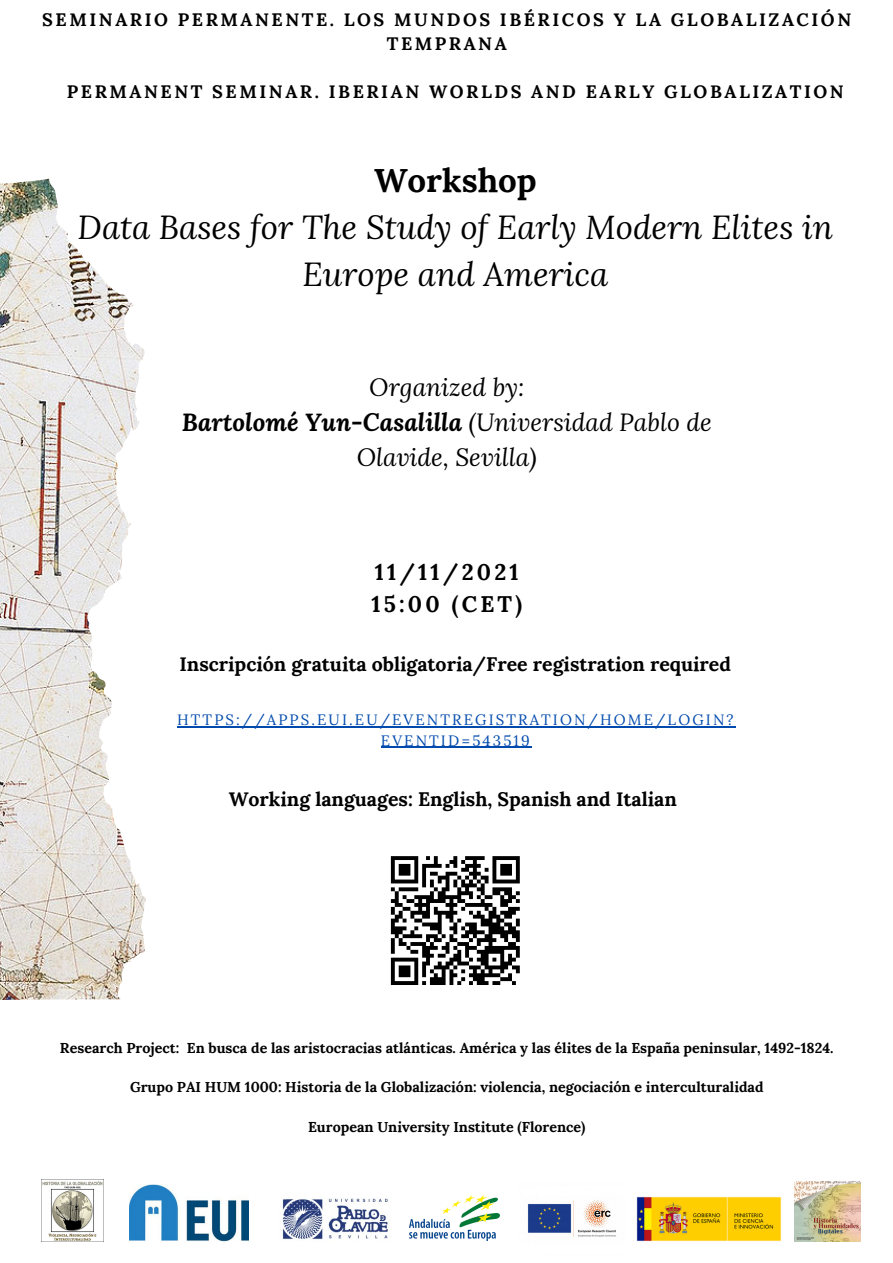
<style>
.page{position:relative;width:893px;height:1263px;background:#fff}
.page>*{position:absolute;margin:0;border:0;box-sizing:border-box;transform-origin:0 0}
.t1{font:italic 33px/46.7px "Lora";color:#000;text-align:center}
.t2{font:700 33px "Lora";color:#000}
.t3{font:italic 24.6px/34.9px "Lora";color:#000;text-align:center}
.t4{font:700 22.5px "Lora";letter-spacing:.14em;color:#000}
.t5{font:700 19.5px "Lora";color:#000}
.t6{font:700 18px/24.8px "Lora";letter-spacing:.14em;color:#000;text-align:center}
.t7{font:15px/20.9px "Lora";letter-spacing:.14em;color:#004aad;text-align:center}
.t8{font:700 14.33px "Lora";color:#000}
.s1{font-weight:700}
</style>
<div class="page">
<img style="left:0;top:364px;width:146px;height:636px">
<img style="left:41px;top:1179px;width:63px;height:63px">
<img style="left:282px;top:1198px;width:106px;height:42px">
<img style="left:410px;top:1195px;width:90px;height:45px">
<img style="left:527px;top:1200px;width:89px;height:37px">
<img style="left:636px;top:1197px;width:145px;height:44px">
<img style="left:795px;top:1181px;width:65px;height:60px">
<svg style="left:391px;top:856px;width:129px;height:129px"></svg>
<img style="left:130px;top:1184px;width:118px;height:58px">
<hr style="left:177px;top:726px;width:559px;height:1px;background:#004aad">
<hr style="left:381px;top:747px;width:151px;height:1px;background:#004aad">
<p class="t6" style="left:42px;top:7px;width:810px">SEMINARIO PERMANENTE. LOS MUNDOS IBÉRICOS Y LA GLOBALIZACIÓN<br>TEMPRANA</p>
<p class="t6" style="left:67px;top:79px;width:778px">PERMANENT SEMINAR. IBERIAN WORLDS AND EARLY GLOBALIZATION</p>
<p class="t2" style="left:374px;top:159px;width:164px">Workshop</p>
<p class="t1" style="left:78px;top:203px;width:757px">Data Bases for The Study of Early Modern Elites in<br>Europe and America</p>
<p class="t3" style="left:369px;top:369px;width:156px">Organized by:</p>
<p class="t3" style="left:182px;top:404px;width:531px"><span class="s1">Bartolomé Yun-Casalilla</span> (Universidad Pablo de<br>Olavide, Sevilla)</p>
<p class="t4" style="left:375px;top:557px;width:145px">11/11/2021</p>
<p class="t4" style="left:371px;top:589px;width:152px">15:00 (CET)</p>
<p class="t5" style="left:179px;top:651px;width:553px">Inscripción gratuita obligatoria/Free registration required</p>
<p class="t7" style="left:177px;top:709px;width:558px">HTTPS://APPS.EUI.EU/EVENTREGISTRATION/HOME/LOGIN?<br>EVENTID=543519</p>
<p class="t5" style="left:229px;top:786px;width:450px">Working languages: English, Spanish and Italian</p>
<p class="t8" style="left:60px;top:1038px;width:775px">Research Project: En busca de las aristocracias atlánticas. América y las élites de la España peninsular, 1492-1824.</p>
<p class="t8" style="left:130px;top:1078px;width:635px">Grupo PAI HUM 1000: Historia de la Globalización: violencia, negociación e interculturalidad</p>
<p class="t8" style="left:308px;top:1117px;width:279px">European University Institute (Florence)</p>
</div>
